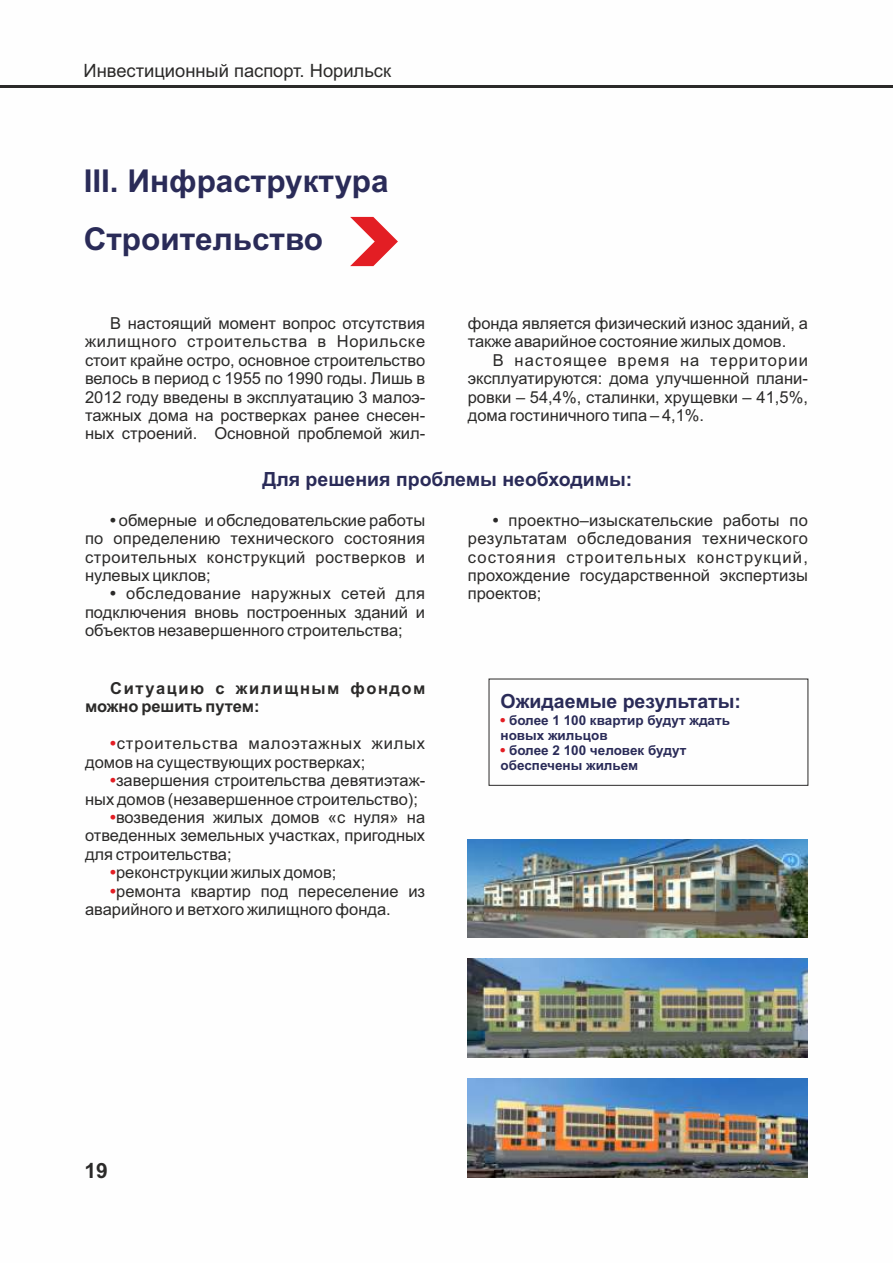
<style>
.page{position:relative;width:893px;height:1263px;background:#fff}
.page>*{position:absolute;margin:0;border:0;box-sizing:border-box;transform-origin:0 0}
.t1{font:700 31.5px/57.6px "Arial";color:#2a2b58}
.t2{font:700 21px "Arial";color:#2b2a29}
.t3{font:700 19.5px "Arial";color:#2a2b58}
.t4{font:18.3px "Arial";color:#2b2a29}
.t5{font:16.5px/18.5px "Arial";color:#2b2a29;text-align:justify}
.t6{font:16.5px/18.5px "Arial";letter-spacing:.02em;color:#2b2a29}
.t7{font:700 16.5px/18.5px "Arial";letter-spacing:.09em;color:#2b2a29}
.t8{font:700 13.5px/15.1px "Arial";color:#2a2b58}
.s1{font-weight:700}
.s2{font-weight:700;color:#e31e24}
.s3{font-family:"Cricket";color:#e31e24}
</style>
<div class="page">
<hr style="left:0;top:85px;width:893px;height:2px;background:#2b2a29">
<svg style="left:350px;top:217px;width:48px;height:49px"></svg>
<div style="left:489px;top:679px;width:319px;height:107px;border:1px solid #2b2a29"></div>
<img style="left:468px;top:959px;width:340px;height:98px">
<img style="left:468px;top:839px;width:340px;height:99px">
<img style="left:468px;top:1079px;width:340px;height:98px">
<p class="t4" style="left:84px;top:64px;width:309px">Инвестиционный паспорт. Норильск</p>
<h1 class="t1" style="left:84px;top:155px;width:306px">III. Инфраструктура<br>Строительство</h1>
<p class="t5" style="left:85px;top:315px;width:342px;text-indent:25px">В настоящий момент вопрос отсутствия жилищного строительства в Норильске стоит крайне остро, основное строительство велось в период с 1955 по 1990 годы. Лишь в 2012 году введены в эксплуатацию 3 малоэ&shy;тажных дома на ростверках ранее снесен&shy;ных строений. Основной проблемой жил-</p>
<p class="t5" style="left:468px;top:315px;width:342px">фонда является физический износ зданий, а также аварийное состояние жилых домов.</p>
<p class="t5" style="left:468px;top:352px;width:342px;text-indent:25px">В настоящее время на территории эксплуатируются: дома улучшенной плани&shy;ровки – 54,4%, сталинки, хрущевки – 41,5%, дома гостиничного типа – 4,1%.</p>
<p class="t3" style="left:262px;top:472px;width:371px">Для решения проблемы необходимы:</p>
<p class="t5" style="left:85px;top:512px;width:342px;text-indent:25px"><span class="s1">•</span> обмерные и обследовательские работы по определению технического состояния строительных конструкций ростверков и нулевых циклов;</p>
<p class="t5" style="left:85px;top:586px;width:342px;text-indent:25px"><span class="s1">•</span> обследование наружных сетей для подключения вновь построенных зданий и объектов незавершенного строительства;</p>
<p class="t7" style="left:85px;top:680px;width:342px;text-indent:25px">Ситуацию с жилищным фондом можно решить путем:</p>
<p class="t6" style="left:85px;top:736px;width:342px;text-indent:25px"><span class="s2">•</span>строительства малоэтажных жилых домов на существующих ростверках;</p>
<p class="t5" style="left:85px;top:773px;width:342px;text-indent:25px"><span class="s2">•</span>завершения строительства девятиэтаж&shy;ных домов (незавершенное строительство);</p>
<p class="t5" style="left:85px;top:809px;width:342px;text-indent:25px"><span class="s2">•</span>возведения жилых домов «с нуля» на отведенных земельных участках, пригодных для строительства;</p>
<p class="t5" style="left:110px;top:865px;width:228px"><span class="s2">•</span>реконструкции жилых домов;</p>
<p class="t5" style="left:85px;top:883px;width:342px;text-indent:25px"><span class="s2">•</span>ремонта квартир под переселение из аварийного и ветхого жилищного фонда.</p>
<p class="t5" style="left:468px;top:512px;width:342px;text-indent:25px"><span class="s1">•</span> проектно–изыскательские работы по результатам обследования технического состояния строительных конструкций, прохождение государственной экспертизы проектов;</p>
<p class="t3" style="left:501px;top:694px;width:242px">Ожидаемые результаты:</p>
<p class="t8" style="left:501px;top:714px;width:231px"><span class="s3">•</span> более 1 100 квартир будут ждать новых жильцов</p>
<p class="t8" style="left:501px;top:744px;width:187px"><span class="s3">•</span> более 2 100 человек будут обеспечены жильем</p>
<p class="t2" style="left:85px;top:1163px;width:25px">19</p>
</div>
